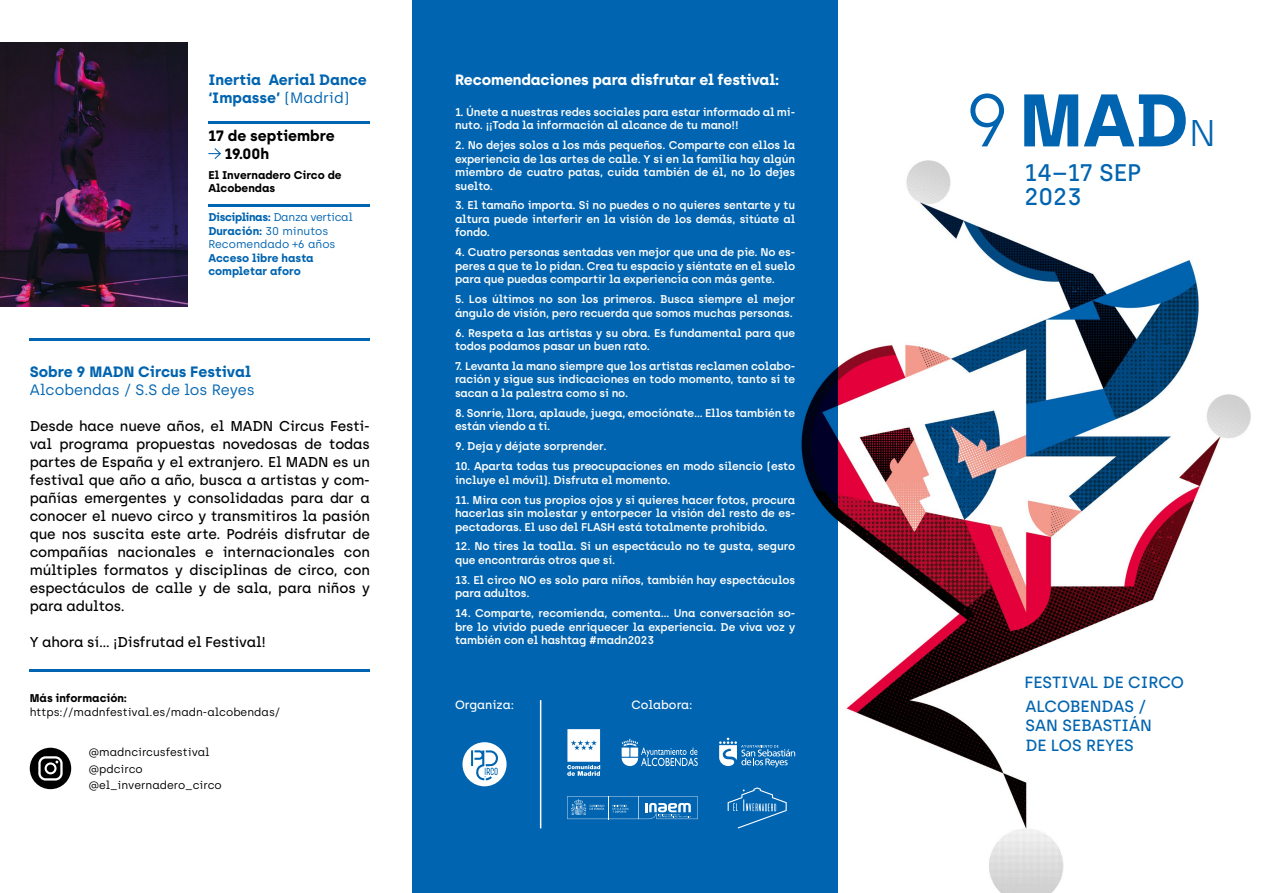
<style>
.page{position:relative;width:1263px;height:893px;background:#fff}
.page>*{position:absolute;margin:0;border:0;box-sizing:border-box;transform-origin:0 0}
.t1{font:700 74.25px "Archia";color:#0064b0}
.t2{font:500 24px/24px "Archia";color:#0064b0}
.t3{font:500 16.2px/19.5px "Archia";color:#0064b0}
.t4{font:700 15px/18px "Archia";color:#0064b0}
.t5{font:700 15px "Archia";letter-spacing:-.01em;color:#fff}
.t6{font:15px "Archia";color:#0064b0}
.t7{font:700 15px/18px "Archia";color:#000}
.t8{font:500 14.25px/18px "Archia";letter-spacing:-.01em;color:#000;text-align:justify}
.t9{font:500 12px "Archia";color:#fff}
.t10{font:600 11.25px/13.5px "Archia";letter-spacing:-.01em;color:#fff}
.t11{font:11.25px/16.5px "Archia";color:#000}
.t12{font:11.25px/13.5px "Archia";color:#0064b0}
.t13{font:700 11.25px/13.5px "Archia";color:#000}
.t14{font:700 11.25px/13.5px "Archia";color:#0064b0}
.s1{font-weight:400}
.s2{font-weight:700}
.s3{font-weight:300}
.s4{font-weight:300;font-size:37.2px}
</style>
<div class="page">
<div style="left:412px;top:0;width:426px;height:893px;background:#0064b0"></div>
<img style="left:775px;top:160px;width:476px;height:733px">
<svg style="left:567px;top:796px;width:131px;height:23px"></svg>
<svg style="left:728px;top:787px;width:59px;height:41px"></svg>
<svg style="left:567px;top:729px;width:33px;height:47px;background:#bcd6ea"></svg>
<svg style="left:719px;top:738px;width:76px;height:29px"></svg>
<svg style="left:622px;top:739px;width:76px;height:27px"></svg>
<svg style="left:462px;top:742px;width:45px;height:44px"></svg>
<img style="left:0;top:43px;width:187px;height:263px">
<hr style="left:208px;top:204px;width:162px;height:2px;background:#0064b0">
<hr style="left:208px;top:121px;width:162px;height:3px;background:#0064b0">
<svg style="left:208px;top:148px;width:13px;height:11px"></svg>
<hr style="left:30px;top:338px;width:340px;height:2px;background:#0064b0">
<hr style="left:30px;top:669px;width:340px;height:2px;background:#0064b0">
<hr style="left:540px;top:700px;width:1px;height:128px;background:#fff">
<div style="left:30px;top:748px;width:41px;height:41px;background:#000;border-radius:50%"></div>
<svg style="left:38px;top:756px;width:25px;height:24px"></svg>
<h3 class="t4" style="left:208px;top:71px;width:160px">Inertia Aerial Dance ‘Impasse’ <span class="s1">(Madrid)</span></h3>
<h3 class="t7" style="left:225px;top:127px;width:112px;text-indent:-17px">17 de septiembre<br>19.00h</h3>
<p class="t13" style="left:208px;top:168px;width:135px">El Invernadero Circo de<br>Alcobendas</p>
<p class="t12" style="left:208px;top:210px;width:146px"><span class="s2">Disciplinas:</span> Danza vertical<br><span class="s2">Duración:</span> 30 minutos<br>Recomendado +6 años</p>
<p class="t14" style="left:208px;top:251px;width:107px">Acceso libre hasta completar aforo</p>
<h3 class="t4" style="left:30px;top:362px;width:223px">Sobre 9 MADN Circus Festival</h3>
<h3 class="t6" style="left:30px;top:381px;width:227px">Alcobendas / S.S de los Reyes</h3>
<p class="t8" style="left:30px;top:417px;width:342px">Desde hace nueve años, el MADN Circus Festi&shy;val programa propuestas novedosas de todas partes de España y el extranjero. El MADN es un festival que año a año, busca a artistas y com&shy;pañías emergentes y consolidadas para dar a conocer el nuevo circo y transmitiros la pasión que nos suscita este arte. Podréis disfrutar de compañías nacionales e internacionales con múltiples formatos y disciplinas de circo, con espectáculos de calle y de sala, para niños y para adultos.</p>
<p class="t8" style="left:30px;top:633px;width:238px">Y ahora sí… ¡Disfrutad el Festival!</p>
<p class="t13" style="left:30px;top:691px;width:99px">Más información:</p>
<p class="t11" style="left:30px;top:703px;width:252px">https://madnfestival.es/madn-alcobendas/</p>
<p class="t11" style="left:89px;top:744px;width:134px">@madncircusfestival @pdcirco @el_invernadero_circo</p>
<h3 class="t5" style="left:455px;top:71px;width:326px">Recomendaciones para disfrutar el festival:</h3>
<p class="t10" style="left:455px;top:105px;width:342px">1. Únete a nuestras redes sociales para estar informado al mi&shy;nuto. ¡¡Toda la información al alcance de tu mano!!</p>
<p class="t10" style="left:455px;top:138px;width:342px;text-align:justify">2. No dejes solos a los más pequeños. Comparte con ellos la experiencia de las artes de calle. Y si en la familia hay algún miembro de cuatro patas, cuida también de él, no lo dejes suelto.</p>
<p class="t10" style="left:455px;top:199px;width:342px;text-align:justify">3. El tamaño importa. Si no puedes o no quieres sentarte y tu altura puede interferir en la visión de los demás, sitúate al fondo.</p>
<p class="t10" style="left:455px;top:245px;width:342px;text-align:justify">4. Cuatro personas sentadas ven mejor que una de pie. No es&shy;peres a que te lo pidan. Crea tu espacio y siéntate en el suelo para que puedas compartir la experiencia con más gente.</p>
<p class="t10" style="left:455px;top:292px;width:342px">5. Los últimos no son los primeros. Busca siempre el mejor ángulo de visión, pero recuerda que somos muchas personas.</p>
<p class="t10" style="left:455px;top:326px;width:342px">6. Respeta a las artistas y su obra. Es fundamental para que todos podamos pasar un buen rato.</p>
<p class="t10" style="left:455px;top:359px;width:342px;text-align:justify">7. Levanta la mano siempre que los artistas reclamen colabo&shy;ración y sigue sus indicaciones en todo momento, tanto si te sacan a la palestra como si no.</p>
<p class="t10" style="left:455px;top:406px;width:342px">8. Sonríe, llora, aplaude, juega, emociónate… Ellos también te están viendo a ti.</p>
<p class="t10" style="left:455px;top:439px;width:153px">9. Deja y déjate sorprender.</p>
<p class="t10" style="left:455px;top:459px;width:342px">10. Aparta todas tus preocupaciones en modo silencio (esto incluye el móvil). Disfruta el momento.</p>
<p class="t10" style="left:455px;top:493px;width:342px;text-align:justify">11. Mira con tus propios ojos y si quieres hacer fotos, procura hacerlas sin molestar y entorpecer la visión del resto de es&shy;pectadoras. El uso del FLASH está totalmente prohibido.</p>
<p class="t10" style="left:455px;top:540px;width:342px">12. No tires la toalla. Si un espectáculo no te gusta, seguro que encontrarás otros que sí.</p>
<p class="t10" style="left:455px;top:573px;width:342px">13. El circo NO es solo para niños, también hay espectáculos para adultos.</p>
<p class="t10" style="left:455px;top:606px;width:342px;text-align:justify">14. Comparte, recomienda, comenta… Una conversación so&shy;bre lo vivido puede enriquecer la experiencia. De viva voz y también con el hashtag #madn2023</p>
<p class="t9" style="left:455px;top:698px;width:61px">Organiza:</p>
<p class="t9" style="left:631px;top:698px;width:63px">Colabora:</p>
<h1 class="t1" style="left:964px;top:74px;width:254px"><span class="s3">9</span>MAD<span class="s4">N</span></h1>
<h2 class="t2" style="left:1024px;top:160px;width:118px">14–17 SEP<br>2023</h2>
<h3 class="t3" style="left:1024px;top:673px;width:161px">FESTIVAL DE CIRCO</h3>
<h3 class="t3" style="left:1025px;top:696px;width:128px">ALCOBENDAS /<br>SAN SEBASTIÁN<br>DE LOS REYES</h3>
</div>
